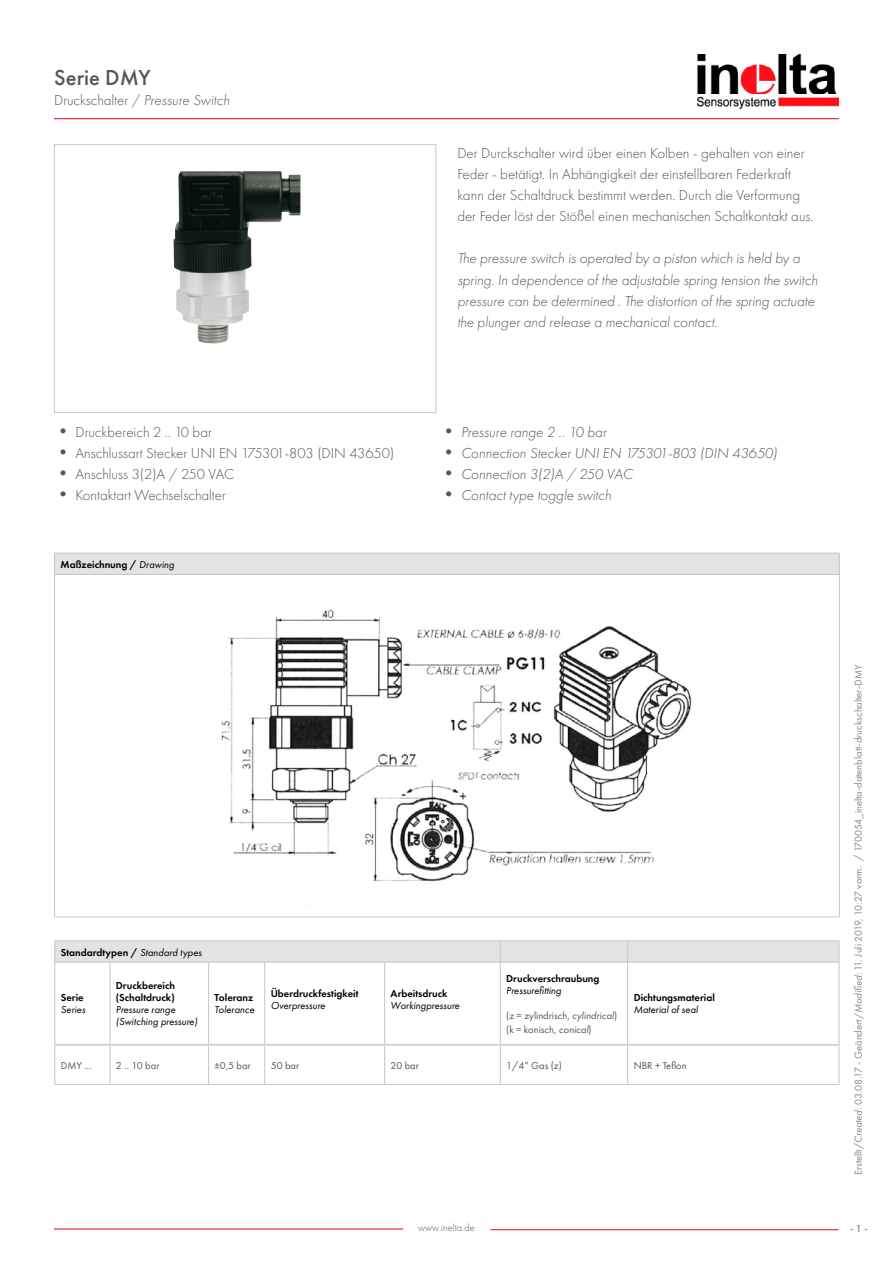
<style>
.page{position:relative;width:893px;height:1263px;background:#fff}
.page>*{position:absolute;margin:0;border:0;box-sizing:border-box;transform-origin:0 0}
.t1{font:500 22.5px "Futura PT";color:#565656}
.t2{font:300 15px/21px "Futura PT";color:#565656}
.t3{font:italic 300 15px/21px "Futura PT";color:#565656}
.t4{font:600 10.5px/12px "Futura PT";color:#000}
.t5{font:10.5px "Futura PT";color:#878786}
.t6{font:italic 10.5px/12px "Futura PT";color:#000}
.t7{font:10.5px/13.5px "Futura PT";color:#565656}
.t8{font:300 10.5px "Futura PT";color:#565656}
.s1{font-style:italic}
.s2{font-size:18px}
.s3{font-weight:400;font-style:italic}
.s4{font-style:normal;font-size:18px}
</style>
<div class="page">
<hr style="left:54px;top:118px;width:785px;height:1px;background:#e3000f">
<img style="left:697px;top:54px;width:142px;height:55px">
<hr style="left:54px;top:1228px;width:349px;height:1px;background:#e3000f">
<hr style="left:491px;top:1229px;width:347px;height:1px;background:#e3000f">
<div style="left:54px;top:144px;width:382px;height:269px;border:1px solid #c5c6c6"></div>
<div style="left:55px;top:553px;width:784px;height:21px;background:#e3e3e3"></div>
<hr style="left:54px;top:575px;width:1px;height:342px;background:#c5c6c6">
<hr style="left:839px;top:575px;width:1px;height:342px;background:#c5c6c6">
<hr style="left:54px;top:917px;width:786px;height:1px;background:#c5c6c6">
<hr style="left:54px;top:553px;width:786px;height:1px;background:#c5c6c6">
<svg style="left:54px;top:554px;width:1px;height:20px"></svg>
<svg style="left:839px;top:553px;width:1px;height:21px"></svg>
<hr style="left:54px;top:574px;width:786px;height:1px;background:#c5c6c6">
<hr style="left:627px;top:962px;width:1px;height:82px;background:#c5c6c6">
<hr style="left:839px;top:962px;width:1px;height:83px;background:#c5c6c6">
<hr style="left:55px;top:962px;width:1px;height:83px;background:#c5c6c6">
<hr style="left:110px;top:962px;width:1px;height:82px;background:#c5c6c6">
<hr style="left:208px;top:962px;width:1px;height:82px;background:#c5c6c6">
<hr style="left:264px;top:962px;width:1px;height:82px;background:#c5c6c6">
<hr style="left:384px;top:962px;width:1px;height:82px;background:#c5c6c6">
<hr style="left:500px;top:962px;width:1px;height:82px;background:#c5c6c6">
<div style="left:55px;top:941px;width:785px;height:21px;background:#e3e3e3"></div>
<hr style="left:110px;top:941px;width:99px;height:1px;background:#c5c6c6">
<hr style="left:209px;top:941px;width:56px;height:1px;background:#c5c6c6">
<hr style="left:265px;top:941px;width:120px;height:1px;background:#c5c6c6">
<hr style="left:385px;top:941px;width:115px;height:1px;background:#c5c6c6">
<hr style="left:500px;top:941px;width:128px;height:1px;background:#c5c6c6">
<hr style="left:628px;top:941px;width:211px;height:1px;background:#c5c6c6">
<hr style="left:55px;top:962px;width:55px;height:1px;background:#c5c6c6">
<hr style="left:110px;top:962px;width:99px;height:1px;background:#c5c6c6">
<hr style="left:209px;top:962px;width:56px;height:1px;background:#c5c6c6">
<hr style="left:265px;top:962px;width:120px;height:1px;background:#c5c6c6">
<hr style="left:385px;top:962px;width:115px;height:1px;background:#c5c6c6">
<hr style="left:500px;top:962px;width:128px;height:1px;background:#c5c6c6">
<hr style="left:628px;top:962px;width:211px;height:1px;background:#c5c6c6">
<hr style="left:110px;top:1046px;width:1px;height:38px;background:#c5c6c6">
<hr style="left:208px;top:1046px;width:1px;height:38px;background:#c5c6c6">
<hr style="left:55px;top:1044px;width:55px;height:2px;background:#c5c6c6">
<hr style="left:110px;top:1044px;width:99px;height:2px;background:#c5c6c6">
<hr style="left:209px;top:1044px;width:56px;height:2px;background:#c5c6c6">
<hr style="left:55px;top:1045px;width:1px;height:39px;background:#c5c6c6">
<hr style="left:55px;top:1084px;width:55px;height:1px;background:#c5c6c6">
<hr style="left:110px;top:1084px;width:99px;height:1px;background:#c5c6c6">
<hr style="left:209px;top:1084px;width:56px;height:1px;background:#c5c6c6">
<hr style="left:265px;top:1084px;width:120px;height:1px;background:#c5c6c6">
<hr style="left:385px;top:1084px;width:115px;height:1px;background:#c5c6c6">
<hr style="left:500px;top:1084px;width:128px;height:1px;background:#c5c6c6">
<hr style="left:628px;top:1084px;width:211px;height:1px;background:#c5c6c6">
<hr style="left:265px;top:1044px;width:120px;height:2px;background:#c5c6c6">
<hr style="left:264px;top:1046px;width:1px;height:38px;background:#c5c6c6">
<hr style="left:385px;top:1044px;width:115px;height:2px;background:#c5c6c6">
<hr style="left:384px;top:1046px;width:1px;height:38px;background:#c5c6c6">
<hr style="left:500px;top:1044px;width:128px;height:2px;background:#c5c6c6">
<hr style="left:628px;top:1044px;width:211px;height:2px;background:#c5c6c6">
<hr style="left:500px;top:1046px;width:1px;height:38px;background:#c5c6c6">
<hr style="left:627px;top:1046px;width:1px;height:38px;background:#c5c6c6">
<hr style="left:839px;top:1045px;width:1px;height:39px;background:#c5c6c6">
<img style="left:173px;top:171px;width:128px;height:172px">
<img style="left:221px;top:609px;width:471px;height:273px">
<h1 class="t1" style="left:54px;top:64px;width:98px">Serie DMY</h1>
<p class="t2" style="left:54px;top:89px;width:177px">Druckschalter / <span class="s1">Pressure Switch</span></p>
<p class="t2" style="left:457px;top:143px;width:358px">Der Durckschalter wird über einen Kolben - gehalten von einer Feder - betätigt. In Abhängigkeit der einstellbaren Federkraft kann der Schaltdruck bestimmt werden. Durch die Verformung der Feder löst der Stößel einen mechanischen Schaltkontakt aus.</p>
<p class="t3" style="left:457px;top:248px;width:362px">The pressure switch is operated by a piston which is held by a spring. In dependence of the adjustable spring tension the switch pressure can be determined . The distortion of the spring actuate the plunger and release a mechanical contact.</p>
<p class="t2" style="left:54px;top:422px;width:159px"><span class="s2">•</span> Druckbereich 2 .. 10 bar</p>
<p class="t2" style="left:54px;top:443px;width:342px"><span class="s2">•</span> Anschlussart Stecker UNI EN 175301-803 (DIN 43650)</p>
<p class="t2" style="left:54px;top:464px;width:182px"><span class="s2">•</span> Anschluss 3(2)A / 250 VAC</p>
<p class="t2" style="left:54px;top:485px;width:173px"><span class="s2">•</span> Kontaktart Wechselschalter</p>
<p class="t4" style="left:61px;top:558px;width:115px">Maßzeichnung / <span class="s3">Drawing</span></p>
<p class="t3" style="left:440px;top:422px;width:168px"><span class="s4">•</span> Pressure range 2 .. 10 bar</p>
<p class="t3" style="left:440px;top:443px;width:339px"><span class="s4">•</span> Connection Stecker UNI EN 175301-803 (DIN 43650)</p>
<p class="t3" style="left:440px;top:464px;width:195px"><span class="s4">•</span> Connection 3(2)A / 250 VAC</p>
<p class="t3" style="left:440px;top:485px;width:173px"><span class="s4">•</span> Contact type toggle switch</p>
<p class="t4" style="left:61px;top:946px;width:142px">Standardtypen / <span class="s3">Standard types</span></p>
<p class="t4" style="left:61px;top:991px;width:24px">Serie</p>
<p class="t6" style="left:61px;top:1004px;width:26px">Series</p>
<p class="t4" style="left:116px;top:979px;width:61px">Druckbereich (Schaltdruck)</p>
<p class="t6" style="left:116px;top:1004px;width:83px">Pressure range (Switching pressure)</p>
<p class="t4" style="left:215px;top:991px;width:40px">Toleranz</p>
<p class="t6" style="left:215px;top:1004px;width:41px">Tolerance</p>
<p class="t4" style="left:271px;top:988px;width:89px">Überdruckfestigkeit</p>
<p class="t6" style="left:271px;top:1000px;width:56px">Overpressure</p>
<p class="t4" style="left:391px;top:988px;width:59px">Arbeitsdruck</p>
<p class="t6" style="left:391px;top:1000px;width:71px">Workingpressure</p>
<p class="t4" style="left:506px;top:972px;width:95px">Druckverschraubung</p>
<p class="t6" style="left:506px;top:984px;width:57px">Pressurefitting</p>
<p class="t7" style="left:506px;top:1009px;width:112px">(z = zylindrisch, <span class="s1">cylindrical</span>) (k = konisch, <span class="s1">conical</span>)</p>
<p class="t4" style="left:634px;top:991px;width:83px">Dichtungsmaterial</p>
<p class="t6" style="left:634px;top:1004px;width:66px">Material of seal</p>
<p class="t7" style="left:61px;top:1059px;width:32px">DMY ...</p>
<p class="t7" style="left:116px;top:1059px;width:45px">2 .. 10 bar</p>
<p class="t7" style="left:215px;top:1059px;width:38px">±0,5 bar</p>
<p class="t7" style="left:271px;top:1059px;width:30px">50 bar</p>
<p class="t7" style="left:391px;top:1059px;width:30px">20 bar</p>
<p class="t7" style="left:506px;top:1059px;width:57px">1/4” Gas (z)</p>
<p class="t7" style="left:634px;top:1059px;width:54px">NBR + Teflon</p>
<p class="t8" style="left:418px;top:1222px;width:58px">www.inelta.de</p>
<p class="t5" style="left:852px;top:1175px;width:512px;rotate:-90deg">Erstellt/<span class="s1">Created</span>: 03.08.17 - Geändert/<span class="s1">Modified</span>: 11. Juli 2019, 10:27 vorm. / 170054_inelta-datenblatt-druckschalter-DMY</p>
<p class="t7" style="left:850px;top:1221px;width:19px">- 1 -</p>
</div>
